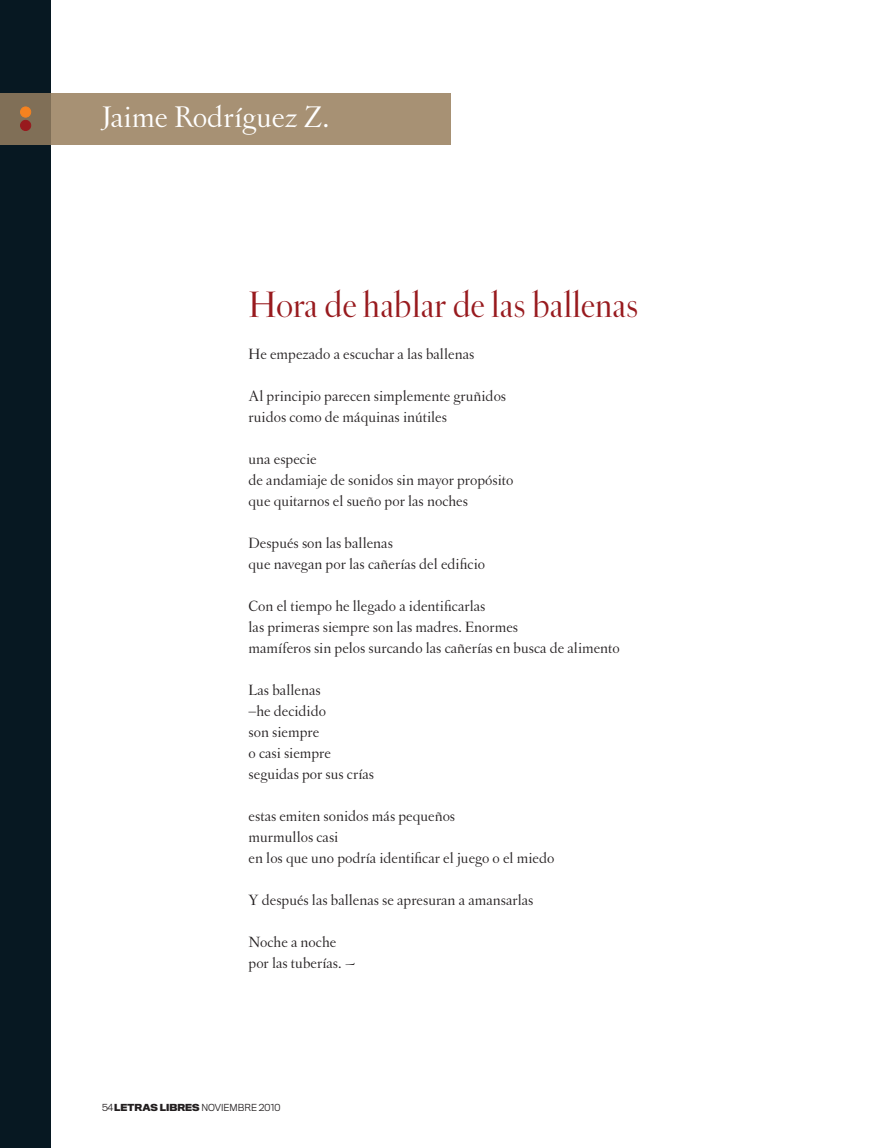
<style>
.page{position:relative;width:893px;height:1148px;background:#fff}
.page>*{position:absolute;margin:0;border:0;box-sizing:border-box;transform-origin:0 0}
.t1{font:39px "Letras Display";letter-spacing:.01em;color:#981a1e}
.t2{font:31.5px "Letras Oldstyle";color:#fff}
.t3{font:15.75px/21px "Letras Oldstyle";color:#231f20}
.t4{font:300 9px "Titling Gothic FB Normal";color:#231f20}
.s1{font-weight:700}
</style>
<div class="page">
<div style="left:0;top:0;width:51px;height:1148px;background:#071822"></div>
<div style="left:49px;top:93px;width:402px;height:52px;background:#a79174"></div>
<div style="left:0;top:93px;width:51px;height:52px;background:#806f57"></div>
<div style="left:21px;top:107px;width:10px;height:10px;background:#f58220;border-radius:50%"></div>
<div style="left:20px;top:107px;width:11px;height:10px;border:1px solid #f58220;border-radius:50%"></div>
<div style="left:21px;top:120px;width:10px;height:11px;background:#981a1e;border-radius:50%"></div>
<div style="left:20px;top:120px;width:11px;height:11px;border:1px solid #981a1e;border-radius:50%"></div>
<h2 class="t2" style="left:102px;top:100px;width:229px">Jaime Rodríguez Z.</h2>
<h1 class="t1" style="left:249px;top:283px;width:391px">Hora de hablar de las ballenas</h1>
<p class="t3" style="left:249px;top:344px;width:227px">He empezado a escuchar a las ballenas</p>
<p class="t3" style="left:249px;top:386px;width:259px">Al principio parecen simplemente gruñidos ruidos como de máquinas inútiles</p>
<p class="t3" style="left:249px;top:449px;width:266px">una especie<br>de andamiaje de sonidos sin mayor propósito que quitarnos el sueño por las noches</p>
<p class="t3" style="left:249px;top:533px;width:238px">Después son las ballenas<br>que navegan por las cañerías del edificio</p>
<p class="t3" style="left:249px;top:596px;width:373px">Con el tiempo he llegado a identificarlas<br>las primeras siempre son las madres. Enormes<br>mamíferos sin pelos surcando las cañerías en busca de alimento</p>
<p class="t3" style="left:249px;top:680px;width:127px">Las ballenas<br>–he decidido<br>son siempre<br>o casi siempre seguidas por sus crías</p>
<p class="t3" style="left:249px;top:806px;width:307px">estas emiten sonidos más pequeños<br>murmullos casi<br>en los que uno podría identificar el juego o el miedo</p>
<p class="t3" style="left:249px;top:890px;width:286px">Y después las ballenas se apresuran a amansarlas</p>
<p class="t3" style="left:249px;top:932px;width:108px">Noche a noche por las tuberías. ~</p>
<p class="t4" style="left:102px;top:1102px;width:180px">54 <span class="s1">LETRAS LIBRES</span> NOVIEMBRE 2010</p>
</div>
